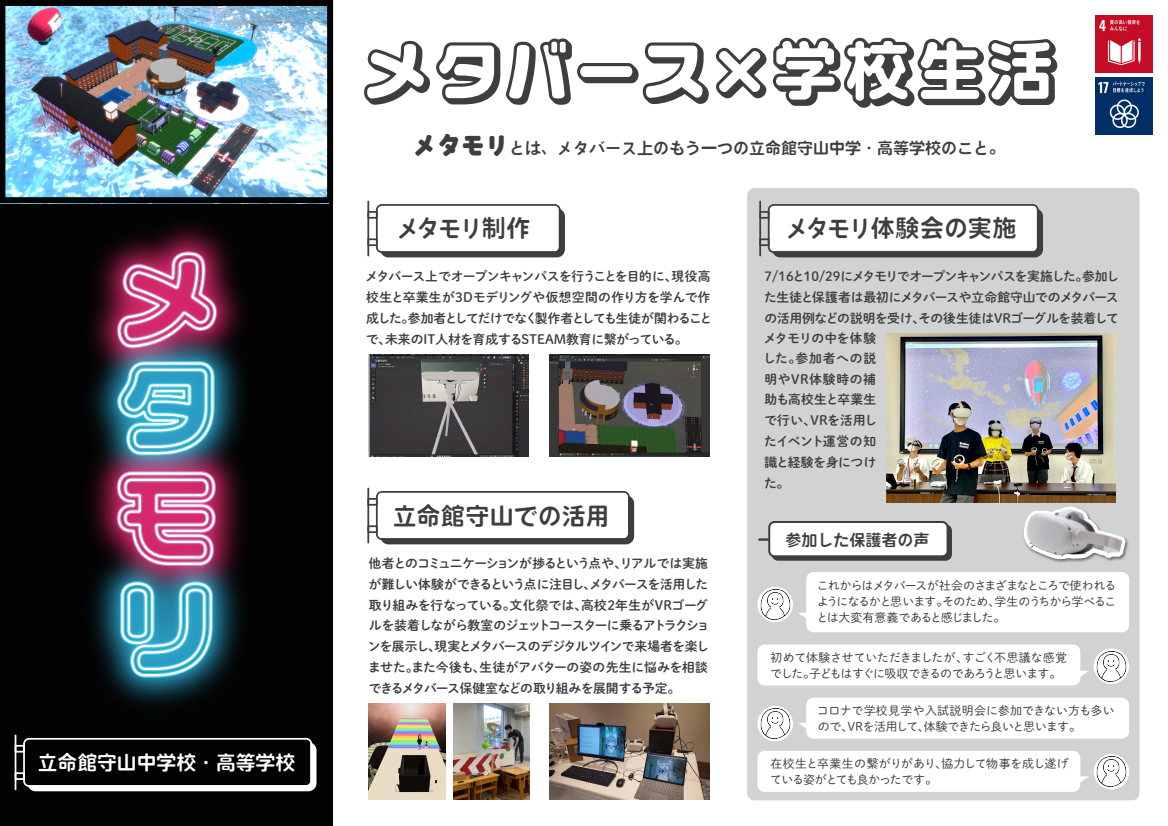
<style>
.page{position:relative;width:1168px;height:826px;background:#fff}
.page>*{position:absolute;margin:0;border:0;box-sizing:border-box;transform-origin:0 0}
.t1{font:72px "VDL Logo Maru pop Shadow";color:#3e3e3f}
.t2{font:24px "VDL V7 Maru Gothic Bold";letter-spacing:-.005em;color:#3e3e3f}
.t3{font:19.8px "VDL V7 Maru Gothic Bold";color:#fff}
.t4{font:16px "VDL V7 Maru Gothic Bold";color:#3e3e3f}
.t5{font:12.8px/20.8px "DNP Shuei M Go Std B";letter-spacing:-.02em;color:#3e3e3f;text-align:justify}
.t6{font:12.8px/19.6px "DNP Shuei M Go Std B";letter-spacing:.01em;color:#3e3e3f}
.t7{font:12px/16px "DNP Shuei M Go Std L";letter-spacing:-.05em;color:#3e3e3f}
.t8{font:12px/16px "DNP Shuei M Go Std L";letter-spacing:-.02em;color:#3e3e3f}
.s1{font-family:"VDL V7 Maru Gothic Ultra";font-size:24px}
</style>
<div class="page">
<div style="left:0;top:0;width:1168px;height:825px;background:#030303"></div>
<div style="left:333px;top:0;width:835px;height:825px;background:#fff"></div>
<img style="left:93px;top:224px;width:151px;height:92px">
<img style="left:106px;top:241px;width:122px;height:75px">
<svg style="left:113px;top:247px;width:107px;height:69px;background:#b44c77"></svg>
<img style="left:90px;top:500px;width:153px;height:36px">
<img style="left:106px;top:500px;width:121px;height:36px">
<svg style="left:114px;top:500px;width:104px;height:36px;background:#d975a2"></svg>
<img style="left:92px;top:536px;width:150px;height:169px">
<img style="left:109px;top:570px;width:115px;height:118px">
<svg style="left:118px;top:577px;width:97px;height:103px;background:#57a7c0"></svg>
<img style="left:90px;top:316px;width:153px;height:184px">
<img style="left:106px;top:350px;width:119px;height:116px">
<svg style="left:114px;top:359px;width:103px;height:99px;background:#61afc8"></svg>
<div style="left:747px;top:188px;width:392px;height:612px;background:#d1d2d4;border-radius:7px"></div>
<hr style="left:367px;top:201px;width:2px;height:55px;background:#3e3e3f">
<svg style="left:367px;top:204px;width:198px;height:53px"></svg>
<hr style="left:367px;top:487px;width:2px;height:56px;background:#3e3e3f">
<svg style="left:367px;top:491px;width:267px;height:53px"></svg>
<hr style="left:15px;top:734px;width:1px;height:56px;background:#fff">
<svg style="left:15px;top:737px;width:301px;height:54px"></svg>
<div style="left:772px;top:524px;width:180px;height:36px;border:2px solid #3e3e3f;border-radius:5px"></div>
<div style="left:769px;top:522px;width:178px;height:34px;background:#fff;border-radius:5px"></div>
<div style="left:768px;top:521px;width:180px;height:36px;border:2px solid #3e3e3f;border-radius:5px"></div>
<img style="left:886px;top:333px;width:229px;height:169px">
<img style="left:550px;top:703px;width:160px;height:96px">
<svg style="left:759px;top:538px;width:9px;height:2px"></svg>
<img style="left:369px;top:354px;width:160px;height:102px">
<img style="left:550px;top:354px;width:160px;height:102px">
<img style="left:453px;top:703px;width:77px;height:96px">
<img style="left:369px;top:703px;width:77px;height:96px">
<img style="left:5px;top:6px;width:323px;height:192px">
<img style="left:1096px;top:16px;width:56px;height:57px">
<div style="left:806px;top:572px;width:323px;height:60px;background:#fff;border-radius:7px"></div>
<div style="left:757px;top:644px;width:323px;height:41px;background:#fff;border-radius:7px"></div>
<div style="left:806px;top:697px;width:323px;height:41px;background:#fff;border-radius:7px"></div>
<img style="left:1096px;top:78px;width:56px;height:57px">
<div style="left:757px;top:750px;width:323px;height:41px;background:#fff;border-radius:7px"></div>
<svg style="left:1080px;top:776px;width:9px;height:7px"></svg>
<svg style="left:1094px;top:754px;width:35px;height:35px"></svg>
<svg style="left:799px;top:612px;width:8px;height:8px"></svg>
<svg style="left:757px;top:586px;width:36px;height:36px"></svg>
<svg style="left:799px;top:723px;width:8px;height:7px"></svg>
<svg style="left:757px;top:705px;width:36px;height:36px"></svg>
<img style="left:760px;top:589px;width:30px;height:30px">
<img style="left:1096px;top:756px;width:30px;height:30px">
<img style="left:760px;top:708px;width:30px;height:30px">
<hr style="left:759px;top:201px;width:2px;height:55px;background:#3e3e3f">
<svg style="left:759px;top:204px;width:284px;height:53px;background:#dcdcdd"></svg>
<img style="left:1019px;top:345px;width:110px;height:358px">
<img style="left:981px;top:462px;width:148px;height:119px">
<h3 class="t3" style="left:38px;top:749px;width:259px">立命館守山中学校・高等学校</h3>
<h1 class="t1" style="left:360px;top:21px;width:700px">メタバース×学校生活</h1>
<p class="t4" style="left:413px;top:137px;width:593px"><span class="s1">メタモリ</span>とは、メタバース上のもう一つの立命館守山中学・高等学校のこと。</p>
<h2 class="t2" style="left:396px;top:212px;width:136px">メタモリ制作</h2>
<p class="t5" style="left:366px;top:265px;width:348px">メタバース上でオープンキャンパスを行うことを目的に、現役高校生と卒業生が3Dモデリングや仮想空間の作り方を学んで作成した。参加者としてだけでなく製作者としても生徒が関わることで、未来のIT人材を育成するSTEAM教育に繋がっている。</p>
<h2 class="t2" style="left:393px;top:499px;width:218px">立命館守山での活用</h2>
<p class="t5" style="left:368px;top:552px;width:343px">他者とのコミュニケーションが捗るという点や、リアルでは実施が難しい体験ができるという点に注目し、メタバースを活用した取り組みを行なっている。文化祭では、高校2年生がVRゴーグルを装着しながら教室のジェットコースターに乗るアトラクションを展示し、現実とメタバースのデジタルツインで来場者を楽しませた。また今後も、生徒がアバターの姿の先生に悩みを相談できるメタバース保健室などの取り組みを展開する予定。　</p>
<h2 class="t2" style="left:785px;top:212px;width:233px">メタモリ体験会の実施</h2>
<p class="t5" style="left:764px;top:265px;width:357px">7/16と10/29にメタモリでオープンキャンパスを実施した。参加した生徒と保護者は最初にメタバースや立命館守山でのメタバースの活用例などの説明を受け、その後生徒はVRゴーグルを装着して</p>
<p class="t6" style="left:763px;top:328px;width:115px">メタモリの中を体験した。参加者への説</p>
<p class="t5" style="left:764px;top:368px;width:115px">明やVR体験時の補助も高校生と卒業生で行い、VRを活用したイベント運営の知識と経験を身につけた。</p>
<p class="t4" style="left:785px;top:528px;width:145px">参加した保護者の声</p>
<p class="t7" style="left:816px;top:577px;width:302px;text-align:justify">これからはメタバースが社会のさまざまなところで使われるようになるかと思います。そのため、学生のうちから学べることは大変有意義であると感じました。</p>
<p class="t7" style="left:770px;top:649px;width:298px">初めて体験させていただきましたが、すごく不思議な感覚でした。子どもはすぐに吸収できるのであろうと思います。</p>
<p class="t8" style="left:817px;top:701px;width:299px">コロナで学校見学や入試説明会に参加できない方も多いので、VRを活用して、体験できたら良いと思います。</p>
<p class="t7" style="left:770px;top:755px;width:300px">在校生と卒業生の繋がりがあり、協力して物事を成し遂げている姿がとても良かったです。</p>
</div>
